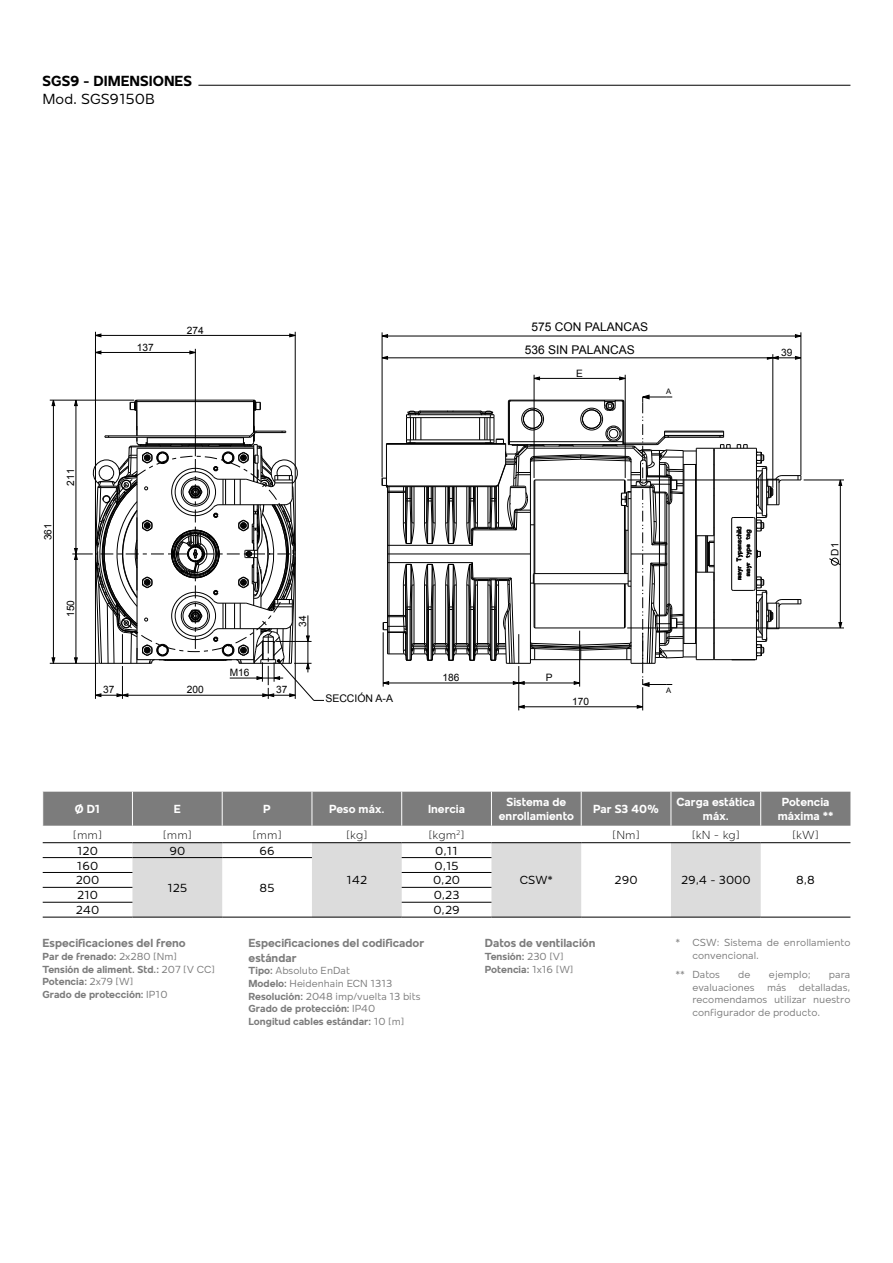
<style>
.page{position:relative;width:893px;height:1263px;background:#fff}
.page>*{position:absolute;margin:0;border:0;box-sizing:border-box;transform-origin:0 0}
.t1{font:700 15px "Mollen";color:#000}
.t2{font:15px "Mollen";color:#000}
.t3{font:700 12px/14.4px "Mollen";color:#fff;text-align:center}
.t4{font:700 12px/14.4px "Mollen";color:#7c7c7c}
.t5{font:12px "Mollen";color:#000}
.t6{font:300 12px "Mollen";color:#000}
.t7{font:12px/22.8px "Arial";color:#000}
.t8{font:700 10.5px/12.6px "Mollen";color:#7c7c7c}
.t9{font:10.5px/12.6px "Mollen";color:#7c7c7c}
.t10{font:10.5px "Arial";color:#000}
.t11{font:10.2px "Arial";color:#000}
.t12{font:7.65px "Arial";color:#000}
.s1{font-weight:400}
</style>
<div class="page">
<svg style="left:533px;top:376px;width:7px;height:4px"></svg>
<svg style="left:619px;top:376px;width:6px;height:4px"></svg>
<svg style="left:829px;top:558px;width:11px;height:7px"></svg>
<svg style="left:838px;top:622px;width:4px;height:6px"></svg>
<svg style="left:838px;top:479px;width:4px;height:7px"></svg>
<svg style="left:795px;top:356px;width:6px;height:4px"></svg>
<svg style="left:96px;top:333px;width:6px;height:4px"></svg>
<svg style="left:289px;top:333px;width:6px;height:4px"></svg>
<svg style="left:51px;top:657px;width:5px;height:6px"></svg>
<svg style="left:51px;top:399px;width:5px;height:7px"></svg>
<svg style="left:381px;top:356px;width:7px;height:4px"></svg>
<svg style="left:767px;top:356px;width:12px;height:4px"></svg>
<svg style="left:381px;top:334px;width:7px;height:4px"></svg>
<svg style="left:795px;top:334px;width:6px;height:4px"></svg>
<svg style="left:189px;top:350px;width:6px;height:5px"></svg>
<svg style="left:96px;top:350px;width:6px;height:5px"></svg>
<hr style="left:53px;top:400px;width:1px;height:263px;background:#000">
<hr style="left:50px;top:663px;width:49px;height:1px;background:#000">
<hr style="left:95px;top:332px;width:1px;height:219px;background:#000">
<hr style="left:195px;top:349px;width:1px;height:107px;background:#000">
<hr style="left:295px;top:332px;width:1px;height:219px;background:#000">
<hr style="left:50px;top:400px;width:84px;height:1px;background:#000">
<hr style="left:95px;top:352px;width:100px;height:1px;background:#000">
<hr style="left:95px;top:335px;width:200px;height:1px;background:#000">
<hr style="left:382px;top:332px;width:1px;height:145px;background:#000">
<hr style="left:627px;top:628px;width:217px;height:1px;background:#000">
<hr style="left:534px;top:375px;width:1px;height:103px;background:#000">
<hr style="left:804px;top:480px;width:40px;height:1px;background:#000">
<hr style="left:625px;top:375px;width:1px;height:103px;background:#000">
<hr style="left:534px;top:378px;width:91px;height:1px;background:#000">
<hr style="left:382px;top:358px;width:419px;height:1px;background:#000">
<hr style="left:382px;top:336px;width:419px;height:1px;background:#000">
<hr style="left:772px;top:354px;width:1px;height:134px;background:#000">
<hr style="left:801px;top:332px;width:1px;height:143px;background:#000">
<hr style="left:840px;top:480px;width:1px;height:148px;background:#000">
<svg style="left:72px;top:399px;width:252px;height:302px"></svg>
<svg style="left:382px;top:394px;width:420px;height:316px"></svg>
<div style="left:325px;top:695px;width:68px;height:12px;background:#fff"></div>
<hr style="left:198px;top:85px;width:652px;height:1px;background:#000">
<div style="left:43px;top:792px;width:807px;height:34px;background:#7c7c7c"></div>
<svg style="left:132px;top:843px;width:629px;height:74px;fill:#dcdcdc"></svg>
<hr style="left:132px;top:917px;width:90px;height:1px;background:#000">
<hr style="left:222px;top:917px;width:90px;height:1px;background:#000">
<hr style="left:312px;top:917px;width:90px;height:1px;background:#000">
<hr style="left:491px;top:917px;width:90px;height:1px;background:#000">
<hr style="left:581px;top:917px;width:90px;height:1px;background:#000">
<hr style="left:671px;top:917px;width:90px;height:1px;background:#000">
<hr style="left:761px;top:917px;width:89px;height:1px;background:#000">
<hr style="left:43px;top:842px;width:89px;height:1px;background:#000">
<hr style="left:222px;top:842px;width:90px;height:1px;background:#000">
<hr style="left:402px;top:842px;width:89px;height:1px;background:#000">
<hr style="left:43px;top:857px;width:89px;height:1px;background:#000">
<hr style="left:402px;top:857px;width:89px;height:1px;background:#000">
<hr style="left:43px;top:872px;width:89px;height:1px;background:#000">
<hr style="left:402px;top:872px;width:89px;height:1px;background:#000">
<hr style="left:43px;top:887px;width:89px;height:1px;background:#000">
<hr style="left:402px;top:887px;width:89px;height:1px;background:#000">
<hr style="left:43px;top:902px;width:89px;height:1px;background:#000">
<hr style="left:402px;top:902px;width:89px;height:1px;background:#000">
<hr style="left:132px;top:792px;width:1px;height:34px;background:#fff">
<hr style="left:222px;top:792px;width:1px;height:34px;background:#fff">
<hr style="left:312px;top:792px;width:1px;height:34px;background:#fff">
<hr style="left:401px;top:792px;width:1px;height:34px;background:#fff">
<hr style="left:491px;top:792px;width:1px;height:34px;background:#fff">
<hr style="left:581px;top:792px;width:1px;height:34px;background:#fff">
<hr style="left:671px;top:792px;width:1px;height:34px;background:#fff">
<hr style="left:760px;top:792px;width:1px;height:34px;background:#fff">
<hr style="left:43px;top:917px;width:89px;height:1px;background:#000">
<hr style="left:402px;top:917px;width:89px;height:1px;background:#000">
<hr style="left:132px;top:857px;width:90px;height:1px;background:#000">
<hr style="left:222px;top:857px;width:90px;height:1px;background:#000">
<hr style="left:132px;top:842px;width:90px;height:1px;background:#000">
<hr style="left:312px;top:842px;width:90px;height:1px;background:#000">
<hr style="left:491px;top:842px;width:90px;height:1px;background:#000">
<hr style="left:581px;top:842px;width:90px;height:1px;background:#000">
<hr style="left:671px;top:842px;width:90px;height:1px;background:#000">
<hr style="left:761px;top:842px;width:89px;height:1px;background:#000">
<h1 class="t1" style="left:43px;top:73px;width:151px">SGS9 - DIMENSIONES</h1>
<h1 class="t2" style="left:43px;top:91px;width:114px">Mod. SGS9150B</h1>
<p class="t11" style="left:137px;top:340px;width:18px">137</p>
<p class="t11" style="left:187px;top:323px;width:18px">274</p>
<p class="t11" style="left:64px;top:485px;width:18px;rotate:-90deg">211</p>
<p class="t11" style="left:41px;top:540px;width:18px;rotate:-90deg">361</p>
<p class="t11" style="left:64px;top:617px;width:18px;rotate:-90deg">150</p>
<p class="t11" style="left:296px;top:627px;width:13px;rotate:-90deg">34</p>
<p class="t11" style="left:230px;top:666px;width:21px">M16</p>
<p class="t11" style="left:103px;top:683px;width:13px">37</p>
<p class="t11" style="left:276px;top:683px;width:13px">37</p>
<p class="t11" style="left:187px;top:683px;width:18px">200</p>
<p class="t10" style="left:325px;top:692px;width:69px">SECCIÓN A-A</p>
<p class="t11" style="left:327px;top:694px;width:44px">SEZ. A-A</p>
<p class="t7" style="left:525px;top:315px;width:125px;text-indent:7px">575 CON PALANCAS<br>536 SIN PALANCAS</p>
<p class="t11" style="left:556px;top:324px;width:73px">575 CON LEVE</p>
<p class="t11" style="left:536px;top:346px;width:84px">536 SENZA LEVE</p>
<p class="t11" style="left:576px;top:366px;width:8px">E</p>
<p class="t12" style="left:666px;top:387px;width:7px">A</p>
<p class="t11" style="left:442px;top:671px;width:18px">186</p>
<p class="t11" style="left:546px;top:671px;width:8px">P</p>
<p class="t11" style="left:572px;top:695px;width:18px">170</p>
<p class="t12" style="left:666px;top:685px;width:7px">A</p>
<p class="t11" style="left:781px;top:346px;width:13px">39</p>
<p class="t11" style="left:828px;top:556px;width:14px;rotate:-90deg">D1</p>
<p class="t3" style="left:75px;top:802px;width:27px">Ø D1</p>
<p class="t3" style="left:174px;top:802px;width:9px">E</p>
<p class="t3" style="left:263px;top:802px;width:9px">P</p>
<p class="t3" style="left:329px;top:802px;width:57px">Peso máx.</p>
<p class="t3" style="left:428px;top:802px;width:39px">Inercia</p>
<p class="t3" style="left:499px;top:794px;width:77px">Sistema de enrollamiento</p>
<p class="t3" style="left:593px;top:802px;width:68px">Par S3 40%</p>
<p class="t3" style="left:676px;top:794px;width:80px">Carga estática máx.</p>
<p class="t3" style="left:778px;top:794px;width:57px">Potencia máxima **</p>
<p class="t6" style="left:73px;top:828px;width:31px">[mm]</p>
<p class="t6" style="left:163px;top:828px;width:31px">[mm]</p>
<p class="t6" style="left:252px;top:828px;width:31px">[mm]</p>
<p class="t6" style="left:346px;top:828px;width:23px">[kg]</p>
<p class="t6" style="left:429px;top:828px;width:38px">[kgm<sup>2</sup>]</p>
<p class="t6" style="left:612px;top:828px;width:29px">[Nm]</p>
<p class="t6" style="left:692px;top:828px;width:50px">[kN - kg]</p>
<p class="t6" style="left:792px;top:828px;width:28px">[kW]</p>
<p class="t5" style="left:77px;top:844px;width:22px">120</p>
<p class="t5" style="left:169px;top:844px;width:17px">90</p>
<p class="t5" style="left:260px;top:844px;width:17px">66</p>
<p class="t5" style="left:346px;top:873px;width:22px">142</p>
<p class="t5" style="left:435px;top:844px;width:24px">0,11</p>
<p class="t5" style="left:77px;top:859px;width:23px">160</p>
<p class="t5" style="left:434px;top:859px;width:26px">0,15</p>
<p class="t5" style="left:520px;top:873px;width:35px">CSW*</p>
<p class="t5" style="left:615px;top:873px;width:24px">290</p>
<p class="t5" style="left:681px;top:873px;width:71px">29,4 - 3000</p>
<p class="t5" style="left:796px;top:873px;width:20px">8,8</p>
<p class="t5" style="left:76px;top:873px;width:25px">200</p>
<p class="t5" style="left:433px;top:873px;width:29px">0,20</p>
<p class="t5" style="left:77px;top:888px;width:22px">210</p>
<p class="t5" style="left:434px;top:888px;width:27px">0,23</p>
<p class="t5" style="left:76px;top:903px;width:25px">240</p>
<p class="t5" style="left:433px;top:903px;width:28px">0,29</p>
<p class="t5" style="left:167px;top:881px;width:21px">125</p>
<p class="t5" style="left:260px;top:881px;width:16px">85</p>
<p class="t4" style="left:43px;top:936px;width:145px">Especificaciones del freno</p>
<p class="t8" style="left:43px;top:950px;width:174px">Par de frenado: <span class="s1">2x280 [Nm]<br></span>Tensión de aliment. Std.: <span class="s1">207 [V CC]<br></span>Potencia: <span class="s1">2x79 [W]<br></span>Grado de protección: <span class="s1">IP10</span></p>
<p class="t4" style="left:249px;top:936px;width:177px">Especificaciones del codificador estándar</p>
<p class="t8" style="left:249px;top:964px;width:174px">Tipo: <span class="s1">Absoluto EnDat<br></span>Modelo: <span class="s1">Heidenhain ECN 1313<br></span>Resolución: <span class="s1">2048 imp/vuelta 13 bits<br></span>Grado de protección: <span class="s1">IP40<br></span>Longitud cables estándar: <span class="s1">10 [m]</span></p>
<p class="t4" style="left:485px;top:936px;width:112px">Datos de ventilación</p>
<p class="t8" style="left:485px;top:950px;width:90px">Tensión: <span class="s1">230 [V]<br></span>Potencia: <span class="s1">1x16 [W]</span></p>
<p class="t9" style="left:692px;top:936px;width:159px;text-indent:-17px">* CSW: Sistema de enrollamiento convencional.</p>
<p class="t9" style="left:675px;top:968px;width:46px">** Datos</p>
<p class="t9" style="left:738px;top:968px;width:14px">de</p>
<p class="t9" style="left:769px;top:968px;width:43px">ejemplo;</p>
<p class="t9" style="left:692px;top:968px;width:160px;text-align:justify;text-indent:137px">para evaluaciones más detalladas, recomendamos utilizar nuestro configurador de producto.</p>
</div>
